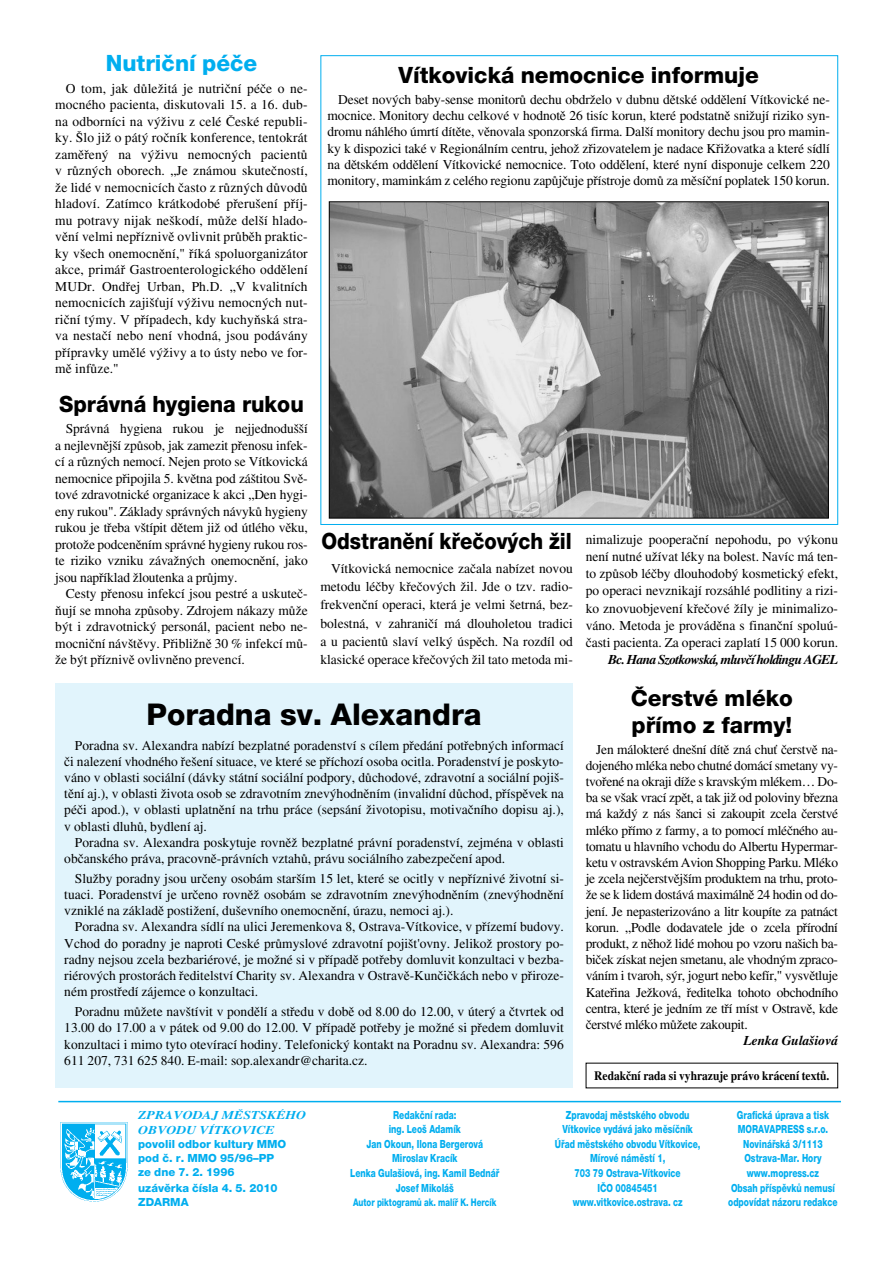
<style>
.page{position:relative;width:893px;height:1262px;background:#fff}
.page>*{position:absolute;margin:0;border:0;box-sizing:border-box;transform-origin:0 0}
.t1{font:800 30px "Helvetica Neue CE";color:#000}
.t2{font:800 22.5px/27px "Helvetica Neue CE";color:#000}
.t3{font:800 22.5px "Helvetica Neue CE";color:#000;scale:.9 1}
.t4{font:800 22.5px "Helvetica Neue CE";color:#000;scale:.95 1}
.t5{font:800 22.5px "Helvetica Neue CE";color:#00aeef}
.t6{font:13.5px/16.2px "Times CE";color:#000;text-align:justify}
.t7{font:italic 700 13.5px "Times CE";letter-spacing:-.05em;color:#000}
.t8{font:italic 700 13.5px "Times CE";color:#000}
.t9{font:700 12.75px "Times CE";color:#000;scale:.9 1}
.t10{font:italic 700 12px/14.7px "Times CE";color:#00aeef;scale:1.15 1}
.t11{font:800 11.25px "Helvetica Neue CE";color:#00aeef;scale:.75 1}
.t12{font:800 11.25px/13.8px "Helvetica Neue CE";color:#00aeef}
.t13{font:800 10.5px "Helvetica Neue CE";color:#00aeef;scale:.75 1}
</style>
<div class="page">
<img style="left:60px;top:1122px;width:68px;height:80px">
<hr style="left:58px;top:1100px;width:783px;height:2px;background:#00aeef">
<div style="left:55px;top:683px;width:518px;height:405px;background:#e1f4fc"></div>
<img style="left:331px;top:203px;width:495px;height:313px">
<div style="left:329px;top:201px;width:499px;height:317px;border:1px solid #000"></div>
<h2 class="t5" style="left:106px;top:55px;width:153px">Nutriãní péãe</h2>
<p class="t6" style="left:55px;top:81px;width:254px;text-indent:11px">O tom, jak dÛleÏitá je nutriãní péãe o ne&shy;mocného pacienta, diskutovali 15. a 16. dub&shy;na odborníci na v˘Ïivu z celé âeské republi&shy;ky. ·lo jiÏ o pát˘ roãník konference, tentokrát zamûfien˘ na v˘Ïivu nemocn˘ch pacientÛ v rÛzn˘ch oborech. „Je známou skuteãností, Ïe lidé v nemocnicích ãasto z rÛzn˘ch dÛvodÛ hladoví. Zatímco krátkodobé pfieru‰ení pfiíj&shy;mu potravy nijak ne‰kodí, mÛÏe del‰í hlado&shy;vûní velmi nepfiíznivû ovlivnit prÛbûh praktic&shy;ky v‰ech onemocnûní," fiíká spoluorganizátor akce, primáfi Gastroenterologického oddûlení MUDr. Ondfiej Urban, Ph.D. „V kvalitních nemocnicích zaji‰Èují v˘Ïivu nemocn˘ch nut&shy;riãní t˘my. V pfiípadech, kdy kuchyÀská stra&shy;va nestaãí nebo není vhodná, jsou podávány pfiípravky umûlé v˘Ïivy a to ústy nebo ve for&shy;mû infÛze."</p>
<h2 class="t4" style="left:59px;top:396px;width:259px">Správná hygiena rukou</h2>
<p class="t6" style="left:55px;top:422px;width:254px;text-indent:11px">Správná hygiena rukou je nejjednodu‰‰í a nejlevnûj‰í zpÛsob, jak zamezit pfienosu infek&shy;cí a rÛzn˘ch nemocí. Nejen proto se Vítkovická nemocnice pfiipojila 5. kvûtna pod zá‰titou Svû&shy;tové zdravotnické organizace k akci „Den hygi&shy;eny rukou". Základy správn˘ch návykÛ hygieny rukou je tfieba v‰típit dûtem jiÏ od útlého vûku, protoÏe podcenûním správné hygieny rukou ros&shy;te riziko vzniku závaÏn˘ch onemocnûní, jako jsou napfiíklad Ïloutenka a prÛjmy.</p>
<p class="t6" style="left:55px;top:587px;width:254px;text-indent:11px">Cesty pfienosu infekcí jsou pestré a uskuteã-Àují se mnoha zpÛsoby. Zdrojem nákazy mÛÏe b˘t i zdravotnick˘ personál, pacient nebo ne&shy;mocniãní náv‰tûvy. PfiibliÏnû 30 % infekcí mÛ-Ïe b˘t pfiíznivû ovlivnûno prevencí.</p>
<h2 class="t2" style="left:398px;top:63px;width:362px">Vítkovická nemocnice informuje</h2>
<p class="t6" style="left:327px;top:93px;width:504px;text-indent:11px">Deset nov˘ch baby-sense monitorÛ dechu obdrÏelo v dubnu dûtské oddûlení Vítkovické ne&shy;mocnice. Monitory dechu celkové v hodnotû 26 tisíc korun, které podstatnû sniÏují riziko syn&shy;dromu náhlého úmrtí dítûte, vûnovala sponzorská firma. Dal‰í monitory dechu jsou pro mamin&shy;ky k dispozici také v Regionálním centru, jehoÏ zfiizovatelem je nadace KfiiÏovatka a které sídlí na dûtském oddûlení Vítkovické nemocnice. Toto oddûlení, které nyní disponuje celkem 220 monitory, maminkám z celého regionu zapÛjãuje pfiístroje domÛ za mûsíãní poplatek 150 korun.</p>
<h2 class="t3" style="left:321px;top:533px;width:280px">Odstranûní kfieãov˘ch Ïil</h2>
<p class="t6" style="left:320px;top:560px;width:254px;line-height:18.3px;text-indent:11px">Vítkovická nemocnice zaãala nabízet novou metodu léãby kfieãov˘ch Ïil. Jde o tzv. radio&shy;frekvenãní operaci, která je velmi ‰etrná, bez&shy;bolestná, v zahraniãí má dlouholetou tradici a u pacientÛ slaví velk˘ úspûch. Na rozdíl od klasické operace kfieãov˘ch Ïil tato metoda mi-</p>
<p class="t6" style="left:585px;top:531px;width:254px;line-height:17.2px">nimalizuje pooperaãní nepohodu, po v˘konu není nutné uÏívat léky na bolest. Navíc má ten&shy;to zpÛsob léãby dlouhodob˘ kosmetick˘ efekt, po operaci nevznikají rozsáhlé podlitiny a rizi&shy;ko znovuobjevení kfieãové Ïíly je minimalizo&shy;váno. Metoda je provádûna s finanãní spoluú&shy;ãasti pacienta. Za operaci zaplatí 15 000 korun.</p>
<p class="t7" style="left:608px;top:654px;width:231px">Bc. Hana Szotkowská, mluvãí holdingu AGEL</p>
<h1 class="t1" style="left:147px;top:703px;width:336px">Poradna sv. Alexandra</h1>
<p class="t6" style="left:64px;top:738px;width:501px;text-indent:11px">Poradna sv. Alexandra nabízí bezplatné poradenství s cílem pfiedání potfiebn˘ch informací ãi nalezení vhodného fie‰ení situace, ve které se pfiíchozí osoba ocitla. Poradenství je poskyto&shy;váno v oblasti sociální (dávky státní sociální podpory, dÛchodové, zdravotní a sociální poji‰- tûní aj.), v oblasti Ïivota osob se zdravotním znev˘hodnûním (invalidní dÛchod, pfiíspûvek na péãi apod.), v oblasti uplatnûní na trhu práce (sepsání Ïivotopisu, motivaãního dopisu aj.), v oblasti dluhÛ, bydlení aj.</p>
<p class="t6" style="left:64px;top:835px;width:501px;text-indent:11px">Poradna sv. Alexandra poskytuje rovnûÏ bezplatné právní poradenství, zejména v oblasti obãanského práva, pracovnû-právních vztahÛ, právu sociálního zabezpeãení apod.</p>
<p class="t6" style="left:64px;top:871px;width:501px;text-indent:11px">SluÏby poradny jsou urãeny osobám star‰ím 15 let, které se ocitly v nepfiíznivé Ïivotní si&shy;tuaci. Poradenství je urãeno rovnûÏ osobám se zdravotním znev˘hodnûním (znev˘hodnûní vzniklé na základû postiÏení, du‰evního onemocnûní, úrazu, nemoci aj.).</p>
<p class="t6" style="left:64px;top:920px;width:501px;text-indent:11px">Poradna sv. Alexandra sídlí na ulici Jeremenkova 8, Ostrava-Vítkovice, v pfiízemí budovy.<br>Vchod do poradny je naproti Ceské prÛmyslové zdravotní poji‰t'ovny. JelikoÏ prostory po&shy;radny nejsou zcela bezbariérové, je moÏné si v pfiípadû potfieby domluvit konzultaci v bezba&shy;riérov˘ch prostorách fieditelství Charity sv. Alexandra v Ostravû-Kunãiãkách nebo v pfiiroze&shy;ném prostfiedí zájemce o konzultaci.</p>
<p class="t6" style="left:64px;top:1004px;width:501px;text-indent:11px">Poradnu mÛÏete nav‰tívit v pondûlí a stfiedu v dobû od 8.00 do 12.00, v úter˘ a ãtvrtek od 13.00 do 17.00 a v pátek od 9.00 do 12.00. V pfiípadû potfieby je moÏné si pfiedem domluvit konzultaci i mimo tyto otevírací hodiny. Telefonick˘ kontakt na Poradnu sv. Alexandra: 596<br>611 207, 731 625 840. E-mail: sop.alexandr@charita.cz.</p>
<h2 class="t2" style="left:630px;top:686px;width:164px">âerstvé mléko pfiímo z farmy!</h2>
<p class="t6" style="left:585px;top:742px;width:254px;text-indent:11px">Jen málokteré dne‰ní dítû zná chuÈ ãerstvû na&shy;dojeného mléka nebo chutné domácí smetany vy&shy;tvofiené na okraji díÏe s kravsk˘m mlékem… Do&shy;ba se v‰ak vrací zpût, a tak jiÏ od poloviny bfiezna má kaÏd˘ z nás ‰anci si zakoupit zcela ãerstvé mléko pfiímo z farmy, a to pomocí mléãného au&shy;tomatu u hlavního vchodu do Albertu Hypermar&shy;ketu v ostravském Avion Shopping Parku. Mléko je zcela nejãerstvûj‰ím produktem na trhu, proto-Ïe se k lidem dostává maximálnû 24 hodin od do&shy;jení. Je nepasterizováno a litr koupíte za patnáct korun. „Podle dodavatele jde o zcela pfiírodní produkt, z nûhoÏ lidé mohou po vzoru na‰ich ba&shy;biãek získat nejen smetanu, ale vhodn˘m zpraco&shy;váním i tvaroh, s˘r, jogurt nebo kefír," vysvûtluje Katefiina JeÏková, fieditelka tohoto obchodního centra, které je jedním ze tfií míst v Ostravû, kde ãerstvé mléko mÛÏete zakoupit.</p>
<p class="t8" style="left:743px;top:1035px;width:96px">Lenka Gula‰iová</p>
<p class="t9" style="left:594px;top:1071px;width:263px">Redakãní rada si vyhrazuje právo krácení textÛ.</p>
<p class="t10" style="left:138px;top:1108px;width:148px">ZPRAVODAJ MùSTSKÉHO<br>OBVODU VÍTKOVICE</p>
<p class="t12" style="left:138px;top:1138px;width:150px">povolil odbor kultury MMO pod ã. r. MMO 95/96–PP ze dne 7. 2. 1996</p>
<p class="t12" style="left:138px;top:1182px;width:141px">uzávûrka ãísla 4. 5. 2010<br>ZDARMA</p>
<p class="t11" style="left:393px;top:1110px;width:86px">Redakãní rada:</p>
<p class="t11" style="left:565px;top:1110px;width:167px">Zpravodaj mûstského obvodu</p>
<p class="t11" style="left:736px;top:1110px;width:124px">Grafická úprava a tisk</p>
<p class="t11" style="left:389px;top:1125px;width:98px">ing. Leo‰ Adamík</p>
<p class="t11" style="left:562px;top:1125px;width:175px">Vítkovice vydává jako mûsíãník</p>
<p class="t11" style="left:737px;top:1125px;width:122px">MORAVAPRESS s.r.o.</p>
<p class="t11" style="left:366px;top:1139px;width:157px">Jan Okoun, Ilona Bergerová</p>
<p class="t11" style="left:555px;top:1139px;width:196px">Úfiad mûstského obvodu Vítkovice,</p>
<p class="t11" style="left:743px;top:1139px;width:107px">Novináfiská 3/1113</p>
<p class="t11" style="left:392px;top:1154px;width:89px">Miroslav Kracík</p>
<p class="t11" style="left:590px;top:1154px;width:102px">Mírové námûstí 1,</p>
<p class="t11" style="left:744px;top:1154px;width:104px">Ostrava-Mar. Hory</p>
<p class="t11" style="left:350px;top:1168px;width:201px">Lenka Gula‰iová, ing. Kamil Bednáfi</p>
<p class="t11" style="left:574px;top:1168px;width:143px">703 79 Ostrava-Vítkovice</p>
<p class="t11" style="left:746px;top:1168px;width:98px">www.mopress.cz</p>
<p class="t11" style="left:396px;top:1183px;width:79px">Josef Mikolá‰</p>
<p class="t11" style="left:597px;top:1183px;width:82px">IâO 00845451</p>
<p class="t11" style="left:731px;top:1183px;width:140px">Obsah pfiíspûvkÛ nemusí</p>
<p class="t13" style="left:353px;top:1198px;width:193px">Autor piktogramÛ ak. malífi K. Hercík</p>
<p class="t11" style="left:572px;top:1197px;width:148px">www.vitkovice.ostrava. cz</p>
<p class="t11" style="left:728px;top:1197px;width:147px">odpovídat názoru redakce</p>
</div>
